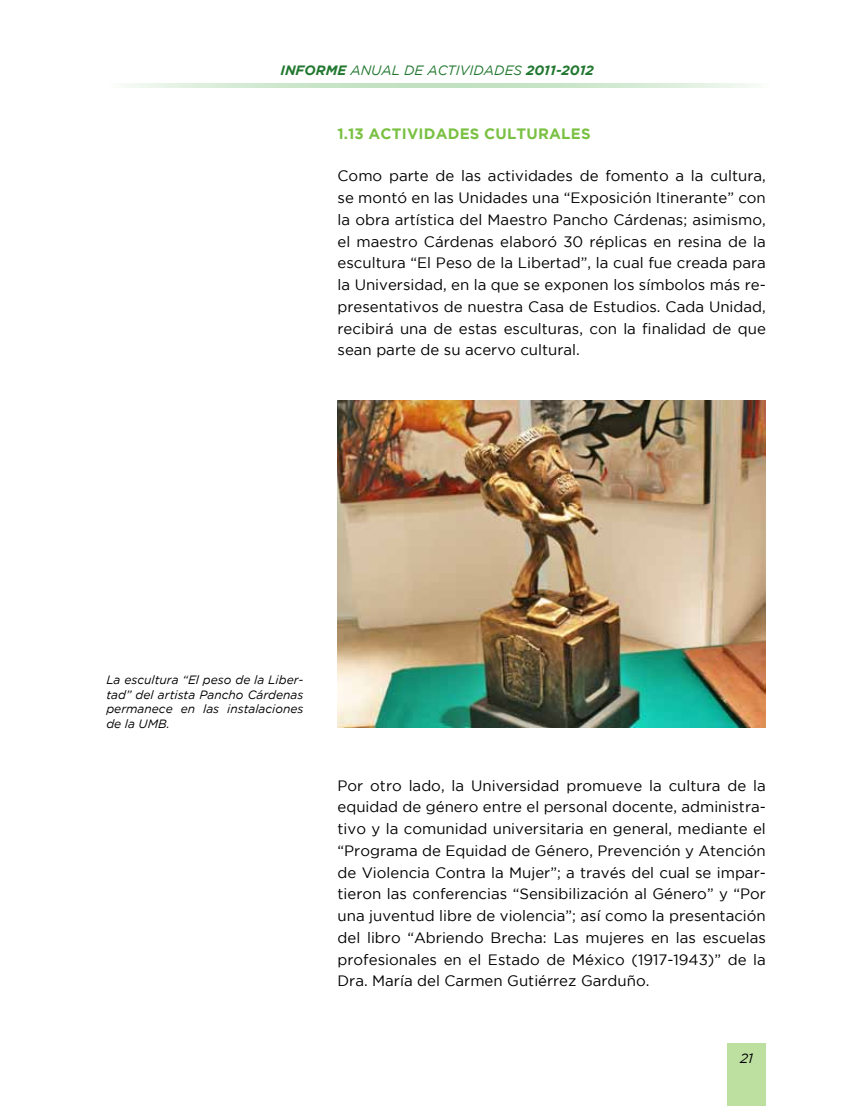
<style>
.page{position:relative;width:851px;height:1106px;background:#fff}
.page>*{position:absolute;margin:0;border:0;box-sizing:border-box;transform-origin:0 0}
.t1{font:15px/21.8px "Gotham";color:#000;text-align:justify}
.t2{font:700 15px "Gotham";letter-spacing:.015em;color:#7ac143}
.t3{font:italic 13.5px "Gotham";color:#227830}
.t4{font:italic 13.5px "Gotham";color:#000}
.t5{font:italic 12px/14.4px "Gotham";color:#000;text-align:justify}
.s1{font-weight:700}
</style>
<div class="page">
<svg style="left:128px;top:84px;width:625px;height:3px;background:#d2e9d1"></svg>
<div style="left:727px;top:1043px;width:38px;height:63px;background:#bde0a1"></div>
<img style="left:337px;top:401px;width:428px;height:326px">
<p class="t3" style="left:280px;top:63px;width:315px"><span class="s1">INFORME</span> ANUAL DE ACTIVIDADES <span class="s1">2011-2012</span></p>
<p class="t2" style="left:337px;top:125px;width:254px">1.13 ACTIVIDADES CULTURALES</p>
<p class="t1" style="left:337px;top:165px;width:430px">Como parte de las actividades de fomento a la cultura, se montó en las Unidades una “Exposición Itinerante” con la obra artística del Maestro Pancho Cárdenas; asimismo, el maestro Cárdenas elaboró 30 réplicas en resina de la escultura “El Peso de la Libertad”, la cual fue creada para la Universidad, en la que se exponen los símbolos más re&shy;presentativos de nuestra Casa de Estudios. Cada Unidad, recibirá una de estas esculturas, con la finalidad de que sean parte de su acervo cultural.</p>
<p class="t5" style="left:106px;top:673px;width:199px">La escultura “El peso de la Liber&shy;tad” del artista Pancho Cárdenas permanece en las instalaciones de la UMB.</p>
<p class="t1" style="left:337px;top:774px;width:430px">Por otro lado, la Universidad promueve la cultura de la equidad de género entre el personal docente, administra&shy;tivo y la comunidad universitaria en general, mediante el “Programa de Equidad de Género, Prevención y Atención de Violencia Contra la Mujer”; a través del cual se impar&shy;tieron las conferencias “Sensibilización al Género” y “Por una juventud libre de violencia”; así como la presentación del libro “Abriendo Brecha: Las mujeres en las escuelas profesionales en el Estado de México (1917-1943)” de la Dra. María del Carmen Gutiérrez Garduño.</p>
<p class="t4" style="left:740px;top:1050px;width:14px">21</p>
</div>
